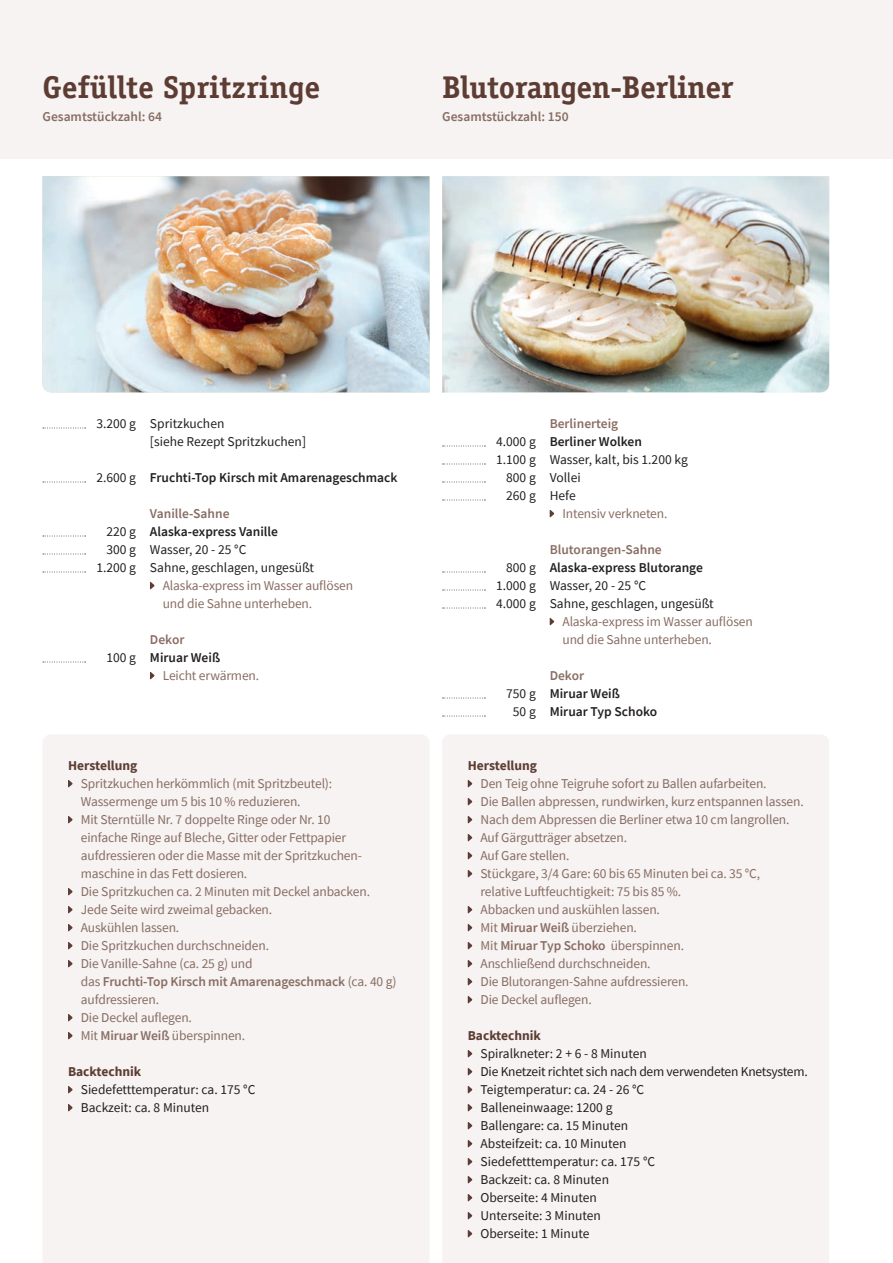
<style>
.page{position:relative;width:893px;height:1263px;background:#fff}
.page>*{position:absolute;margin:0;border:0;box-sizing:border-box;transform-origin:0 0}
.t1{font:700 31.5px "Officina Serif";letter-spacing:-.005em;color:#5d3d33}
.t2{font:13.5px/18px "Source Sans Pro";letter-spacing:-.01em;color:#896d63}
.t3{font:13.5px/18px "Source Sans Pro";color:#231f20}
.t4{font:600 13.5px/18px "Source Sans Pro";color:#231f20}
.t5{font:600 13.5px "Source Sans Pro";color:#896d63}
.t6{font:700 13.5px "Source Sans Pro";color:#5d3d33}
.s1{font-weight:600}
</style>
<div class="page">
<div style="left:0;top:0;width:893px;height:158px;background:#f6f3f2"></div>
<img style="left:442px;top:176px;width:387px;height:216px">
<div style="left:43px;top:735px;width:386px;height:528px;background:#f6f3f2"></div>
<svg style="left:68px;top:779px;width:5px;height:9px"></svg>
<svg style="left:68px;top:815px;width:5px;height:9px"></svg>
<svg style="left:68px;top:887px;width:5px;height:9px"></svg>
<svg style="left:68px;top:905px;width:5px;height:9px"></svg>
<svg style="left:68px;top:923px;width:5px;height:9px"></svg>
<svg style="left:68px;top:941px;width:5px;height:9px"></svg>
<svg style="left:68px;top:959px;width:5px;height:9px"></svg>
<svg style="left:68px;top:1013px;width:5px;height:9px"></svg>
<svg style="left:68px;top:1031px;width:5px;height:9px"></svg>
<svg style="left:68px;top:1085px;width:5px;height:9px"></svg>
<svg style="left:68px;top:1103px;width:5px;height:9px"></svg>
<svg style="left:150px;top:582px;width:5px;height:8px"></svg>
<svg style="left:150px;top:672px;width:5px;height:8px"></svg>
<svg style="left:43px;top:428px;width:43px;height:1px"></svg>
<svg style="left:43px;top:482px;width:43px;height:1px"></svg>
<svg style="left:43px;top:536px;width:43px;height:1px"></svg>
<svg style="left:43px;top:554px;width:43px;height:1px"></svg>
<svg style="left:43px;top:572px;width:43px;height:1px"></svg>
<svg style="left:43px;top:662px;width:43px;height:1px"></svg>
<img style="left:43px;top:176px;width:386px;height:216px">
<svg style="left:550px;top:510px;width:5px;height:8px"></svg>
<svg style="left:550px;top:618px;width:5px;height:8px"></svg>
<svg style="left:443px;top:446px;width:42px;height:1px"></svg>
<svg style="left:443px;top:464px;width:42px;height:1px"></svg>
<svg style="left:443px;top:482px;width:42px;height:1px"></svg>
<svg style="left:443px;top:500px;width:42px;height:1px"></svg>
<svg style="left:443px;top:572px;width:42px;height:1px"></svg>
<svg style="left:443px;top:590px;width:42px;height:1px"></svg>
<svg style="left:443px;top:608px;width:42px;height:1px"></svg>
<svg style="left:443px;top:698px;width:42px;height:1px"></svg>
<svg style="left:443px;top:716px;width:42px;height:1px"></svg>
<div style="left:443px;top:735px;width:386px;height:528px;background:#f6f3f2"></div>
<svg style="left:468px;top:779px;width:5px;height:9px"></svg>
<svg style="left:468px;top:797px;width:5px;height:9px"></svg>
<svg style="left:468px;top:815px;width:5px;height:9px"></svg>
<svg style="left:468px;top:833px;width:5px;height:9px"></svg>
<svg style="left:468px;top:851px;width:5px;height:9px"></svg>
<svg style="left:468px;top:869px;width:5px;height:9px"></svg>
<svg style="left:468px;top:905px;width:5px;height:9px"></svg>
<svg style="left:468px;top:923px;width:5px;height:9px"></svg>
<svg style="left:468px;top:941px;width:5px;height:9px"></svg>
<svg style="left:468px;top:959px;width:5px;height:9px"></svg>
<svg style="left:468px;top:977px;width:5px;height:9px"></svg>
<svg style="left:468px;top:995px;width:5px;height:9px"></svg>
<svg style="left:468px;top:1049px;width:5px;height:9px"></svg>
<svg style="left:468px;top:1067px;width:5px;height:9px"></svg>
<svg style="left:468px;top:1085px;width:5px;height:9px"></svg>
<svg style="left:468px;top:1103px;width:5px;height:9px"></svg>
<svg style="left:468px;top:1121px;width:5px;height:9px"></svg>
<svg style="left:468px;top:1139px;width:5px;height:9px"></svg>
<svg style="left:468px;top:1157px;width:5px;height:9px"></svg>
<svg style="left:468px;top:1175px;width:5px;height:9px"></svg>
<svg style="left:468px;top:1193px;width:5px;height:9px"></svg>
<svg style="left:468px;top:1211px;width:5px;height:9px"></svg>
<svg style="left:468px;top:1229px;width:5px;height:9px"></svg>
<h1 class="t1" style="left:43px;top:68px;width:279px">Gefüllte Spritzringe</h1>
<p class="t5" style="left:43px;top:107px;width:121px">Gesamtstückzahl: 64</p>
<h1 class="t1" style="left:442px;top:68px;width:293px">Blutorangen-Berliner</h1>
<p class="t5" style="left:442px;top:107px;width:128px">Gesamtstückzahl: 150</p>
<p class="t3" style="left:96px;top:415px;width:41px">3.200 g</p>
<p class="t3" style="left:96px;top:469px;width:41px">2.600 g</p>
<p class="t3" style="left:96px;top:523px;width:41px;text-align:right">220 g<br>300 g<br>1.200 g</p>
<p class="t3" style="left:106px;top:649px;width:31px">100 g</p>
<p class="t3" style="left:150px;top:415px;width:158px">Spritzkuchen<br>[siehe Rezept Spritzkuchen]</p>
<p class="t4" style="left:150px;top:469px;width:249px">Fruchti-Top Kirsch mit Amarenageschmack</p>
<p class="t5" style="left:150px;top:505px;width:81px">Vanille-Sahne</p>
<p class="t4" style="left:150px;top:523px;width:130px">Alaska-express Vanille</p>
<p class="t3" style="left:150px;top:541px;width:166px">Wasser, 20 - 25 °C<br>Sahne, geschlagen, ungesüßt</p>
<p class="t2" style="left:163px;top:577px;width:192px">Alaska-express im Wasser auflösen und die Sahne unterheben.</p>
<p class="t5" style="left:150px;top:631px;width:36px">Dekor</p>
<p class="t4" style="left:150px;top:649px;width:72px">Miruar Weiß</p>
<p class="t2" style="left:163px;top:667px;width:98px">Leicht erwärmen.</p>
<p class="t6" style="left:68px;top:757px;width:71px">Herstellung</p>
<p class="t2" style="left:81px;top:775px;width:317px">Spritzkuchen herkömmlich (mit Spritzbeutel):<br>Wassermenge um 5 bis 10 % reduzieren.<br>Mit Sterntülle Nr. 7 doppelte Ringe oder Nr. 10<br>einfache Ringe auf Bleche, Gitter oder Fettpapier aufdressieren oder die Masse mit der Spritzkuchen&shy;maschine in das Fett dosieren.<br>Die Spritzkuchen ca. 2 Minuten mit Deckel anbacken.<br>Jede Seite wird zweimal gebacken.<br>Auskühlen lassen.<br>Die Spritzkuchen durchschneiden.<br>Die Vanille-Sahne (ca. 25 g) und<br>das <span class="s1">Fruchti-Top Kirsch mit Amarenageschmack</span> (ca. 40 g) aufdressieren.<br>Die Deckel auflegen.<br>Mit <span class="s1">Miruar Weiß</span> überspinnen.</p>
<p class="t6" style="left:68px;top:1063px;width:75px">Backtechnik</p>
<p class="t3" style="left:81px;top:1081px;width:176px">Siedefetttemperatur: ca. 175 °C<br>Backzeit: ca. 8 Minuten</p>
<p class="t3" style="left:496px;top:433px;width:41px;text-align:right">4.000 g<br>1.100 g<br>800 g<br>260 g</p>
<p class="t3" style="left:496px;top:559px;width:41px;text-align:justify;text-indent:10px">800 g 1.000 g 4.000 g</p>
<p class="t3" style="left:506px;top:685px;width:31px;text-align:center">750 g<br>50 g</p>
<p class="t5" style="left:550px;top:415px;width:70px">Berlinerteig</p>
<p class="t4" style="left:550px;top:433px;width:94px">Berliner Wolken</p>
<p class="t3" style="left:550px;top:451px;width:140px">Wasser, kalt, bis 1.200 kg<br>Vollei<br>Hefe</p>
<p class="t2" style="left:562px;top:505px;width:107px">Intensiv verkneten.</p>
<p class="t5" style="left:550px;top:541px;width:114px">Blutorangen-Sahne</p>
<p class="t4" style="left:550px;top:559px;width:155px">Alaska-express Blutorange</p>
<p class="t3" style="left:550px;top:577px;width:166px">Wasser, 20 - 25 °C<br>Sahne, geschlagen, ungesüßt</p>
<p class="t2" style="left:562px;top:613px;width:192px">Alaska-express im Wasser auflösen und die Sahne unterheben.</p>
<p class="t5" style="left:550px;top:667px;width:36px">Dekor</p>
<p class="t4" style="left:550px;top:685px;width:109px">Miruar Weiß<br>Miruar Typ Schoko</p>
<p class="t6" style="left:468px;top:757px;width:71px">Herstellung</p>
<p class="t2" style="left:480px;top:775px;width:325px">Den Teig ohne Teigruhe sofort zu Ballen aufarbeiten.<br>Die Ballen abpressen, rundwirken, kurz entspannen lassen.<br>Nach dem Abpressen die Berliner etwa 10 cm langrollen.<br>Auf Gärgutträger absetzen.<br>Auf Gare stellen.<br>Stückgare, 3/4 Gare: 60 bis 65 Minuten bei ca. 35 °C, relative Luftfeuchtigkeit: 75 bis 85 %.<br>Abbacken und auskühlen lassen.<br>Mit <span class="s1">Miruar Weiß</span> überziehen.<br>Mit <span class="s1">Miruar Typ Schoko</span> überspinnen.<br>Anschließend durchschneiden.<br>Die Blutorangen-Sahne aufdressieren.<br>Die Deckel auflegen.</p>
<p class="t6" style="left:468px;top:1027px;width:75px">Backtechnik</p>
<p class="t3" style="left:480px;top:1045px;width:329px">Spiralkneter: 2 + 6 - 8 Minuten<br>Die Knetzeit richtet sich nach dem verwendeten Knetsystem.<br>Teigtemperatur: ca. 24 - 26 °C<br>Balleneinwaage: 1200 g<br>Ballengare: ca. 15 Minuten<br>Absteifzeit: ca. 10 Minuten<br>Siedefetttemperatur: ca. 175 °C<br>Backzeit: ca. 8 Minuten<br>Oberseite: 4 Minuten<br>Unterseite: 3 Minuten<br>Oberseite: 1 Minute</p>
</div>
